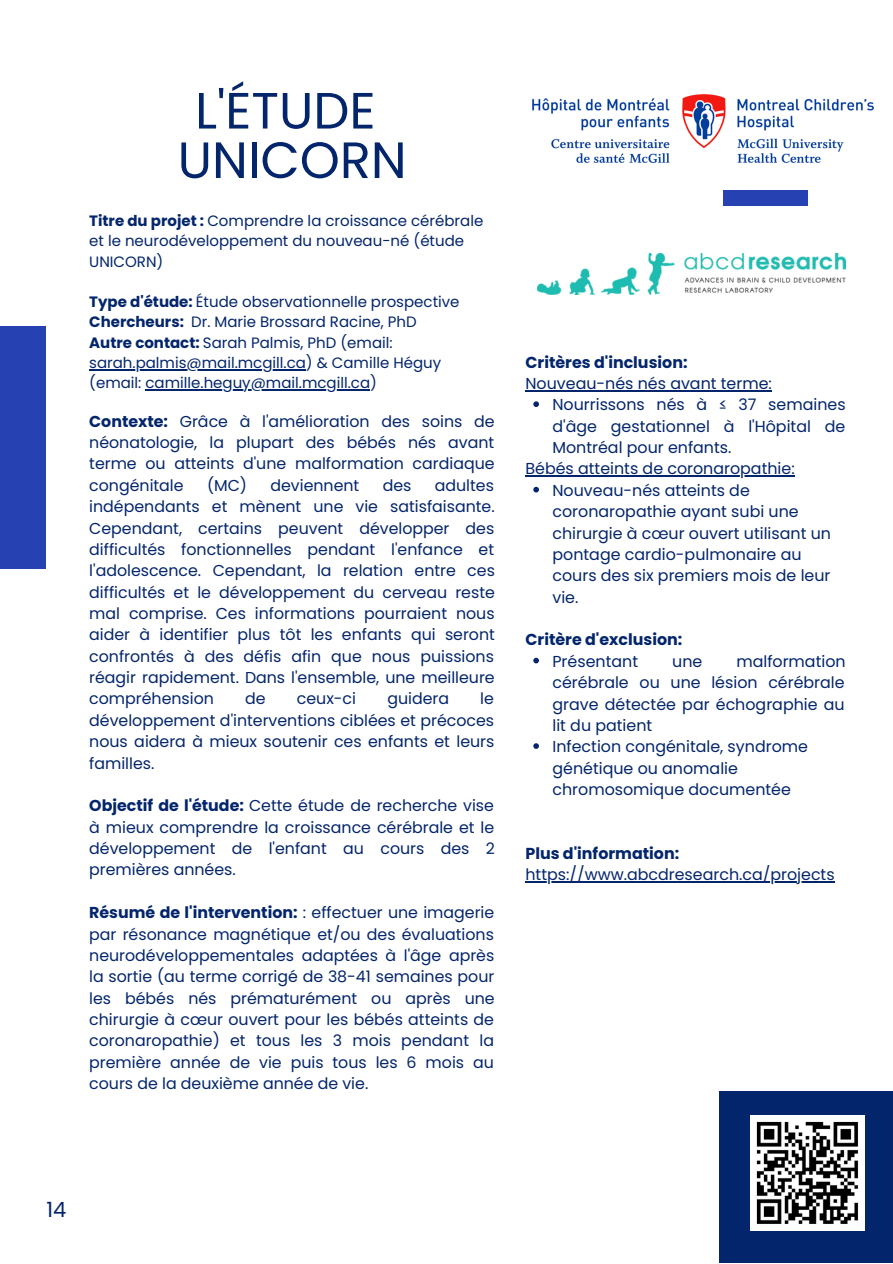
<style>
.page{position:relative;width:893px;height:1264px;background:#fff}
.page>*{position:absolute;margin:0;border:0;box-sizing:border-box;transform-origin:0 0}
.t1{font:51px "Poppins";color:#03256c}
.t2{font:21px "Poppins";color:#03256c}
.t3{font:15.9px/21.3px "Poppins";color:#03256c;text-align:justify}
.t4{font:700 15.9px "Poppins";color:#03256c}
.t5{font:15.75px/21.3px "Poppins";color:#03256c;text-align:justify}
.t6{font:15px/20.2px "Poppins";color:#03256c}
.s1{font-weight:700}
</style>
<div class="page">
<div style="left:0;top:326px;width:46px;height:243px;background:#2541b2"></div>
<div style="left:718px;top:1091px;width:174px;height:171px;background:#03256c"></div>
<div style="left:722px;top:190px;width:85px;height:16px;background:#2541b2"></div>
<img style="left:532px;top:94px;width:342px;height:69px">
<img style="left:537px;top:253px;width:308px;height:42px">
<img style="left:750px;top:1115px;width:114px;height:115px">
<hr style="left:89px;top:369px;width:217px;height:1px;background:#03256c">
<hr style="left:145px;top:389px;width:225px;height:1px;background:#03256c">
<svg style="left:533px;top:401px;width:6px;height:6px"></svg>
<svg style="left:533px;top:487px;width:6px;height:5px"></svg>
<svg style="left:533px;top:657px;width:6px;height:6px"></svg>
<svg style="left:533px;top:743px;width:6px;height:6px"></svg>
<hr style="left:525px;top:390px;width:246px;height:1px;background:#03256c">
<hr style="left:525px;top:475px;width:269px;height:1px;background:#03256c">
<hr style="left:525px;top:881px;width:309px;height:1px;background:#03256c">
<p class="t1" style="left:195px;top:75px;width:182px">L'ÉTUDE</p>
<p class="t1" style="left:177px;top:124px;width:230px">UNICORN</p>
<p class="t6" style="left:89px;top:211px;width:395px"><span class="s1">Titre du projet :</span> Comprendre la croissance cérébrale et le neurodéveloppement du nouveau-né (étude<br>UNICORN)</p>
<p class="t6" style="left:89px;top:292px;width:372px"><span class="s1">Type d'étude:</span> Étude observationnelle prospective</p>
<p class="t6" style="left:89px;top:312px;width:329px"><span class="s1">Chercheurs:</span> Dr. Marie Brossard Racine, PhD</p>
<p class="t6" style="left:89px;top:332px;width:353px"><span class="s1">Autre contact:</span> Sarah Palmis, PhD (email: sarah.palmis@mail.mcgill.ca) &amp; Camille Héguy (email: camille.heguy@mail.mcgill.ca)</p>
<p class="t5" style="left:89px;top:410px;width:407px"><span class="s1">Contexte:</span> Grâce à l'amélioration des soins de néonatologie, la plupart des bébés nés avant terme ou atteints d'une malformation cardiaque congénitale</p>
<p class="t5" style="left:207px;top:474px;width:154px">(MC) deviennent</p>
<p class="t5" style="left:383px;top:474px;width:30px">des</p>
<p class="t5" style="left:89px;top:474px;width:407px;text-indent:345px">adultes indépendants et mènent une vie satisfaisante.<br>Cependant, certains peuvent développer des difficultés fonctionnelles pendant l'enfance et l'adolescence. Cependant, la relation entre ces difficultés et le développement du cerveau reste mal comprise. Ces informations pourraient nous aider à identifier plus tôt les enfants qui seront confrontés à des défis afin que nous puissions réagir rapidement. Dans l'ensemble, une meilleure compréhension</p>
<p class="t5" style="left:245px;top:688px;width:22px">de</p>
<p class="t5" style="left:297px;top:688px;width:61px">ceux-ci</p>
<p class="t5" style="left:387px;top:688px;width:63px">guidera</p>
<p class="t5" style="left:89px;top:688px;width:406px;text-indent:391px">le développement d'interventions ciblées et précoces nous aidera à mieux soutenir ces enfants et leurs familles.</p>
<p class="t5" style="left:89px;top:795px;width:407px"><span class="s1">Objectif de l'étude:</span> Cette étude de recherche vise à mieux comprendre la croissance cérébrale et le développement de l'enfant au cours des 2 premières années.</p>
<p class="t5" style="left:89px;top:902px;width:407px"><span class="s1">Résumé de l'intervention:</span> : effectuer une imagerie par résonance magnétique et/ou des évaluations neurodéveloppementales adaptées à l'âge après la sortie (au terme corrigé de 38-41 semaines pour les bébés nés prématurément ou après une chirurgie à cœur ouvert pour les bébés atteints de coronaropathie) et tous les 3 mois pendant la première année de vie puis tous les 6 mois au cours de la deuxième année de vie.</p>
<p class="t4" style="left:525px;top:351px;width:163px">Critères d'inclusion:</p>
<p class="t3" style="left:525px;top:373px;width:248px">Nouveau-nés nés avant terme:</p>
<p class="t3" style="left:552px;top:394px;width:295px">Nourrissons nés à ≤ 37 semaines d'âge gestationnel à l'Hôpital de Montréal pour enfants.</p>
<p class="t3" style="left:552px;top:479px;width:280px;text-align:left">Nouveau-nés atteints de coronaropathie ayant subi une chirurgie à cœur ouvert utilisant un pontage cardio-pulmonaire au cours des six premiers mois de leur vie.</p>
<p class="t3" style="left:525px;top:458px;width:271px">Bébés atteints de coronaropathie:</p>
<p class="t4" style="left:525px;top:628px;width:158px">Critère d'exclusion:</p>
<p class="t3" style="left:552px;top:650px;width:87px">Présentant</p>
<p class="t3" style="left:672px;top:650px;width:32px">une</p>
<p class="t3" style="left:552px;top:650px;width:295px;text-indent:184px">malformation cérébrale ou une lésion cérébrale grave détectée par échographie au lit du patient</p>
<p class="t3" style="left:552px;top:736px;width:257px;text-align:left">Infection congénitale, syndrome génétique ou anomalie chromosomique documentée</p>
<p class="t4" style="left:525px;top:842px;width:155px">Plus d'information:</p>
<p class="t3" style="left:525px;top:864px;width:311px">https://www.abcdresearch.ca/projects</p>
<p class="t2" style="left:46px;top:1194px;width:21px">14</p>
</div>
